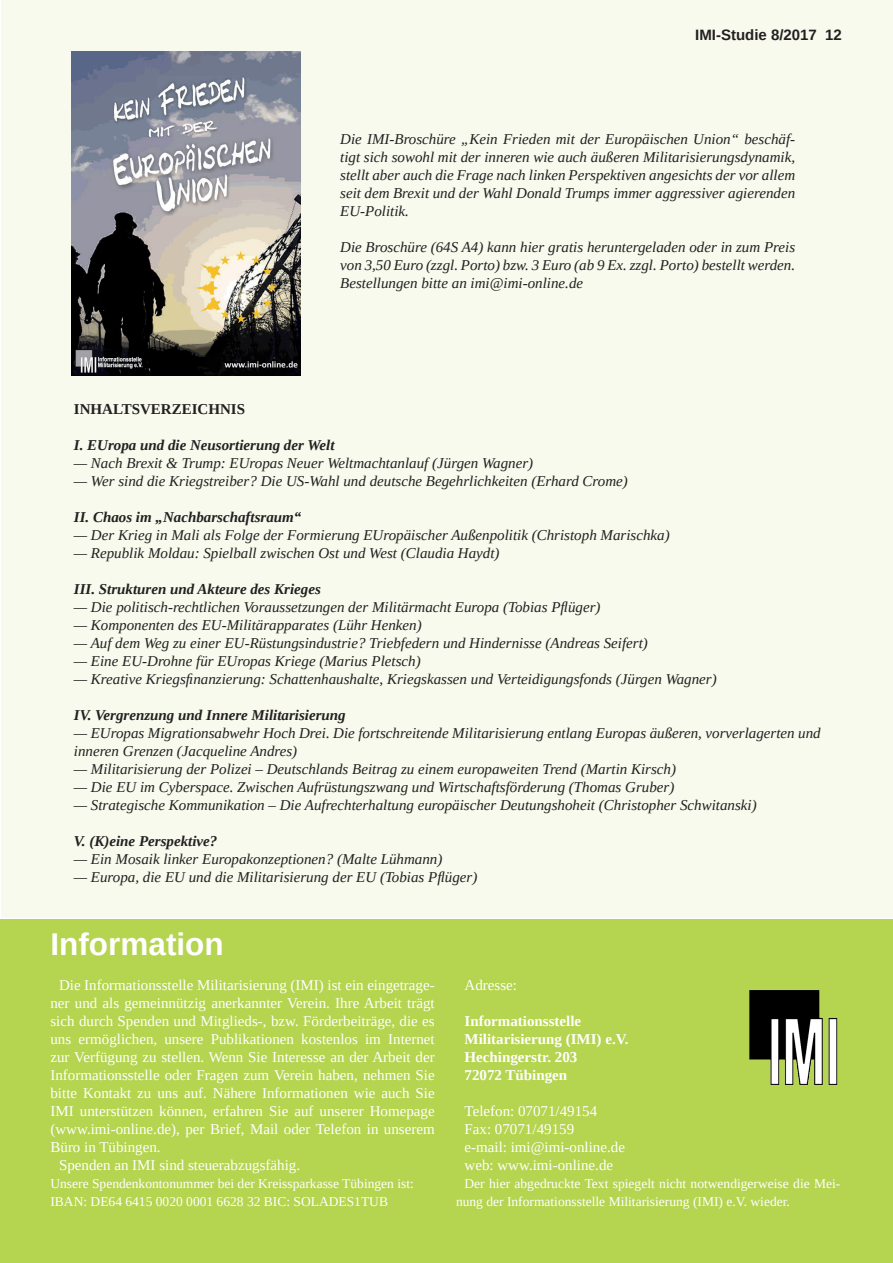
<style>
.page{position:relative;width:893px;height:1263px;background:#fff}
.page>*{position:absolute;margin:0;border:0;box-sizing:border-box;transform-origin:0 0}
.t1{font:700 31.5px "Liberation Sans";color:#fff}
.t2{font:italic 15px/18px "Liberation Serif";color:#231f20;text-align:justify}
.t3{font:15px/18px "Liberation Serif";color:#fff}
.t4{font:italic 700 15px "Liberation Serif";color:#231f20}
.t5{font:700 15px/18px "Liberation Serif";color:#fff}
.t6{font:700 15px "Liberation Sans";color:#231f20}
.t7{font:700 15px "Liberation Serif";color:#231f20}
.t8{font:13.5px/18px "Liberation Serif";color:#fff}
</style>
<div class="page">
<div style="left:1px;top:1px;width:891px;height:917px;background:#f7faed"></div>
<div style="left:0;top:919px;width:893px;height:344px;background:#b5d44f"></div>
<img style="left:749px;top:990px;width:89px;height:95px">
<img style="left:71px;top:51px;width:229px;height:325px">
<p class="t6" style="left:695px;top:25px;width:148px">IMI-Studie 8/2017 12</p>
<p class="t2" style="left:340px;top:130px;width:456px">Die IMI-Broschüre „Kein Frieden mit der Europäischen Union“ beschäf&shy;tigt sich sowohl mit der inneren wie auch äußeren Militarisierungsdynamik, stellt aber auch die Frage nach linken Perspektiven angesichts der vor allem seit dem Brexit und der Wahl Donald Trumps immer aggressiver agierenden EU-Politik.</p>
<p class="t2" style="left:340px;top:238px;width:456px">Die Broschüre (64S A4) kann hier gratis heruntergeladen oder in zum Preis von 3,50 Euro (zzgl. Porto) bzw. 3 Euro (ab 9 Ex. zzgl. Porto) bestellt werden.<br>Bestellungen bitte an imi@imi-online.de</p>
<p class="t7" style="left:74px;top:399px;width:173px">INHALTSVERZEICHNIS</p>
<p class="t4" style="left:74px;top:435px;width:262px">I. EUropa und die Neusortierung der Welt</p>
<p class="t2" style="left:74px;top:454px;width:461px">— Nach Brexit &amp; Trump: EUropas Neuer Weltmachtanlauf (Jürgen Wagner)</p>
<p class="t2" style="left:74px;top:472px;width:555px">— Wer sind die Kriegstreiber? Die US-Wahl und deutsche Begehrlichkeiten (Erhard Crome)</p>
<p class="t4" style="left:74px;top:507px;width:229px">II. Chaos im „Nachbarschaftsraum“</p>
<p class="t2" style="left:74px;top:526px;width:597px">— Der Krieg in Mali als Folge der Formierung EUropäischer Außenpolitik (Christoph Marischka)</p>
<p class="t2" style="left:74px;top:544px;width:427px">— Republik Moldau: Spielball zwischen Ost und West (Claudia Haydt)</p>
<p class="t4" style="left:74px;top:579px;width:249px">III. Strukturen und Akteure des Krieges</p>
<p class="t2" style="left:74px;top:598px;width:528px">— Die politisch-rechtlichen Voraussetzungen der Militärmacht Europa (Tobias Pflüger)</p>
<p class="t2" style="left:74px;top:616px;width:349px">— Komponenten des EU-Militärapparates (Lühr Henken)</p>
<p class="t2" style="left:74px;top:634px;width:575px">— Auf dem Weg zu einer EU-Rüstungsindustrie? Triebfedern und Hindernisse (Andreas Seifert)</p>
<p class="t2" style="left:74px;top:652px;width:348px">— Eine EU-Drohne für EUropas Kriege (Marius Pletsch)</p>
<p class="t2" style="left:74px;top:670px;width:644px">— Kreative Kriegsfinanzierung: Schattenhaushalte, Kriegskassen und Verteidigungsfonds (Jürgen Wagner)</p>
<p class="t4" style="left:74px;top:705px;width:273px">IV. Vergrenzung und Innere Militarisierung</p>
<p class="t2" style="left:74px;top:724px;width:748px">— EUropas Migrationsabwehr Hoch Drei. Die fortschreitende Militarisierung entlang Europas äußeren, vorverlagerten und inneren Grenzen (Jacqueline Andres)</p>
<p class="t2" style="left:74px;top:760px;width:604px">— Militarisierung der Polizei – Deutschlands Beitrag zu einem europaweiten Trend (Martin Kirsch)</p>
<p class="t2" style="left:74px;top:778px;width:602px">— Die EU im Cyberspace. Zwischen Aufrüstungszwang und Wirtschaftsförderung (Thomas Gruber)</p>
<p class="t2" style="left:74px;top:796px;width:684px">— Strategische Kommunikation – Die Aufrechterhaltung europäischer Deutungshoheit (Christopher Schwitanski)</p>
<p class="t4" style="left:74px;top:831px;width:145px">V. (K)eine Perspektive?</p>
<p class="t2" style="left:74px;top:850px;width:370px">— Ein Mosaik linker Europakonzeptionen? (Malte Lühmann)</p>
<p class="t2" style="left:74px;top:868px;width:405px">— Europa, die EU und die Militarisierung der EU (Tobias Pflüger)</p>
<h1 class="t1" style="left:50px;top:923px;width:175px">Information</h1>
<p class="t3" style="left:59px;top:976px;width:377px">Die Informationsstelle Militarisierung (IMI) ist ein eingetrage-</p>
<p class="t3" style="left:50px;top:994px;width:386px">ner und als gemeinnützig anerkannter Verein. Ihre Arbeit trägt</p>
<p class="t3" style="left:50px;top:1012px;width:386px">sich durch Spenden und Mitglieds-, bzw. Förderbeiträge, die es</p>
<p class="t3" style="left:50px;top:1030px;width:386px">uns ermöglichen, unsere Publikationen kostenlos im Internet</p>
<p class="t3" style="left:50px;top:1048px;width:386px">zur Verfügung zu stellen. Wenn Sie Interesse an der Arbeit der</p>
<p class="t3" style="left:50px;top:1066px;width:386px">Informationsstelle oder Fragen zum Verein haben, nehmen Sie</p>
<p class="t3" style="left:50px;top:1084px;width:386px">bitte Kontakt zu uns auf. Nähere Informationen wie auch Sie</p>
<p class="t3" style="left:50px;top:1102px;width:386px">IMI unterstützen können, erfahren Sie auf unserer Homepage</p>
<p class="t3" style="left:50px;top:1120px;width:386px">(www.imi-online.de), per Brief, Mail oder Telefon in unserem</p>
<p class="t3" style="left:50px;top:1138px;width:112px">Büro in Tübingen.</p>
<p class="t3" style="left:59px;top:1156px;width:243px">Spenden an IMI sind steuerabzugsfähig.</p>
<p class="t8" style="left:50px;top:1174px;width:365px">Unsere Spendenkontonummer bei der Kreissparkasse Tübingen ist:<br>IBAN: DE64 6415 0020 0001 6628 32 BIC: SOLADES1TUB</p>
<p class="t3" style="left:465px;top:976px;width:54px">Adresse:</p>
<p class="t5" style="left:465px;top:1012px;width:165px">Informationsstelle<br>Militarisierung (IMI) e.V.<br>Hechingerstr. 203<br>72072 Tübingen</p>
<p class="t3" style="left:465px;top:1102px;width:162px">Telefon: 07071/49154<br>Fax: 07071/49159<br>e-mail: imi@imi-online.de web: www.imi-online.de</p>
<p class="t8" style="left:456px;top:1174px;width:386px;text-indent:9px">Der hier abgedruckte Text spiegelt nicht notwendigerweise die Mei&shy;nung der Informationsstelle Militarisierung (IMI) e.V. wieder.</p>
</div>
